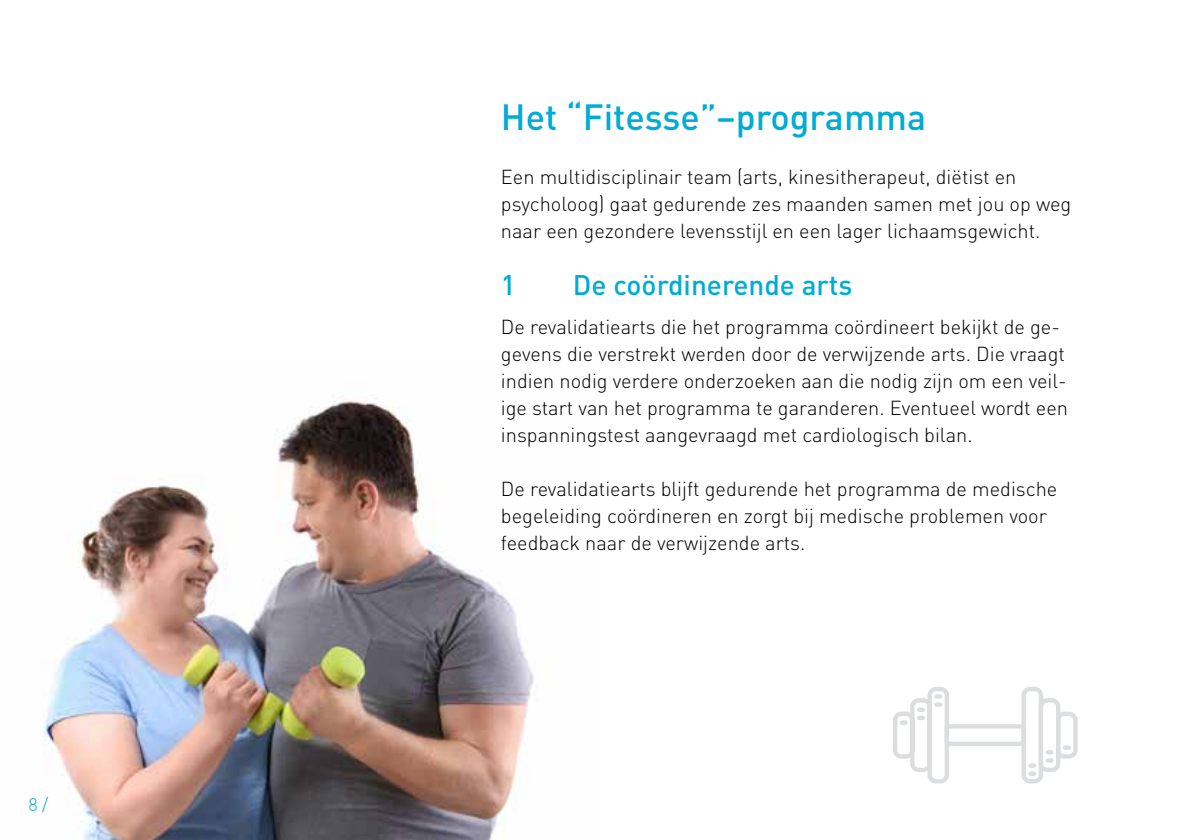
<style>
.page{position:relative;width:1191px;height:840px;background:#fff}
.page>*{position:absolute;margin:0;border:0;box-sizing:border-box;transform-origin:0 0}
.t1{font:500 36px "DINOT";color:#00acd4}
.t2{font:500 28px "DINOT";color:#00acd4}
.t3{font:300 20px/27px "DINOT";color:#000}
.t4{font:300 18px "DINOT";color:#00acd4}
</style>
<div class="page">
<img style="left:43px;top:398px;width:491px;height:441px">
<svg style="left:893px;top:687px;width:185px;height:97px"></svg>
<p class="t4" style="left:28px;top:793px;width:21px">8 /</p>
<h1 class="t1" style="left:501px;top:94px;width:427px">Het “Fitesse”–programma</h1>
<p class="t3" style="left:501px;top:163px;width:572px">Een multidisciplinair team (arts, kinesitherapeut, diëtist en psycholoog) gaat gedurende zes maanden samen met jou op weg naar een gezondere levensstijl en een lager lichaamsgewicht.</p>
<h2 class="t2" style="left:501px;top:267px;width:16px">1</h2>
<h2 class="t2" style="left:573px;top:267px;width:281px">De coördinerende arts</h2>
<p class="t3" style="left:501px;top:313px;width:568px">De revalidatiearts die het programma coördineert bekijkt de ge&shy;gevens die verstrekt werden door de verwijzende arts. Die vraagt indien nodig verdere onderzoeken aan die nodig zijn om een veil&shy;ige start van het programma te garanderen. Eventueel wordt een inspanningstest aangevraagd met cardiologisch bilan.</p>
<p class="t3" style="left:501px;top:475px;width:558px">De revalidatiearts blijft gedurende het programma de medische begeleiding coördineren en zorgt bij medische problemen voor feedback naar de verwijzende arts.</p>
</div>
